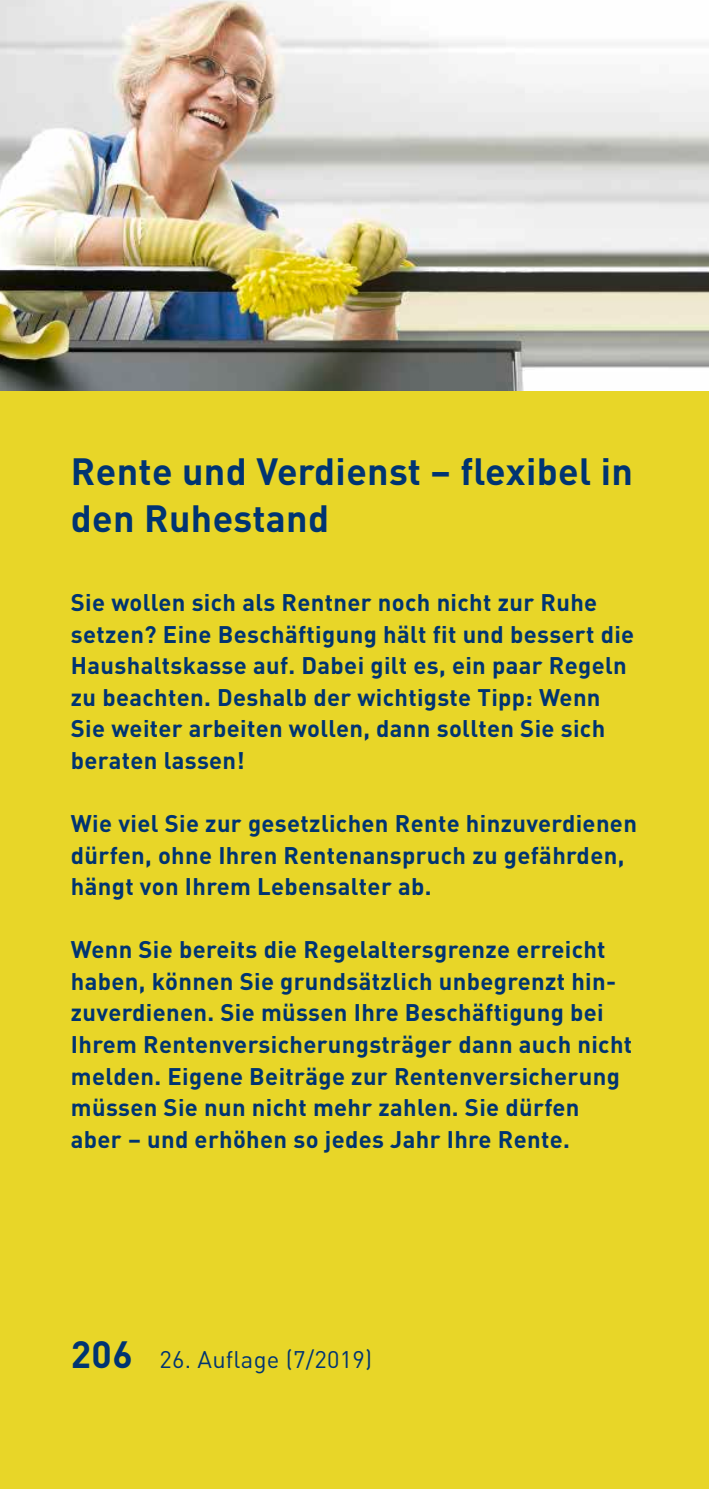
<style>
.page{position:relative;width:709px;height:1489px;background:#fff}
.page>*{position:absolute;margin:0;border:0;box-sizing:border-box;transform-origin:0 0}
.t1{font:700 37.5px/47.2px "DIN";letter-spacing:.01em;color:#003472}
.t2{font:700 23.75px/31.5px "DIN";letter-spacing:.015em;color:#003472}
.t3{font:23.75px "DIN";letter-spacing:.01em;color:#003472}
.s1{font-weight:700;font-size:37.5px}
</style>
<div class="page">
<div style="left:0;top:390px;width:709px;height:1098px;background:#e8d628"></div>
<img style="left:0;top:0;width:709px;height:390px">
<h2 class="t1" style="left:71px;top:446px;width:563px">Rente und Verdienst – flexibel in den Ruhestand</h2>
<p class="t2" style="left:71px;top:586px;width:565px">Sie wollen sich als Rentner noch nicht zur Ruhe setzen? Eine Beschäftigung hält fit und bessert die Haushaltskasse auf. Dabei gilt es, ein paar Regeln zu beachten. Deshalb der wichtigste Tipp: Wenn Sie weiter arbeiten wollen, dann sollten Sie sich beraten lassen!</p>
<p class="t2" style="left:71px;top:806px;width:567px">Wie viel Sie zur gesetzlichen Rente hinzuverdienen dürfen, ohne Ihren Rentenanspruch zu gefährden, hängt von Ihrem Lebensalter ab.</p>
<p class="t2" style="left:71px;top:932px;width:563px">Wenn Sie bereits die Regelaltersgrenze erreicht haben, können Sie grundsätzlich unbegrenzt hin&shy;zuverdienen. Sie müssen Ihre Beschäftigung bei Ihrem Rentenversicherungsträger dann auch nicht melden. Eigene Beiträge zur Rentenversicherung müssen Sie nun nicht mehr zahlen. Sie dürfen aber – und erhöhen so jedes Jahr Ihre Rente.</p>
<p class="t3" style="left:71px;top:1344px;width:303px"><span class="s1">206</span> 26. Auflage (7/2019)</p>
</div>
